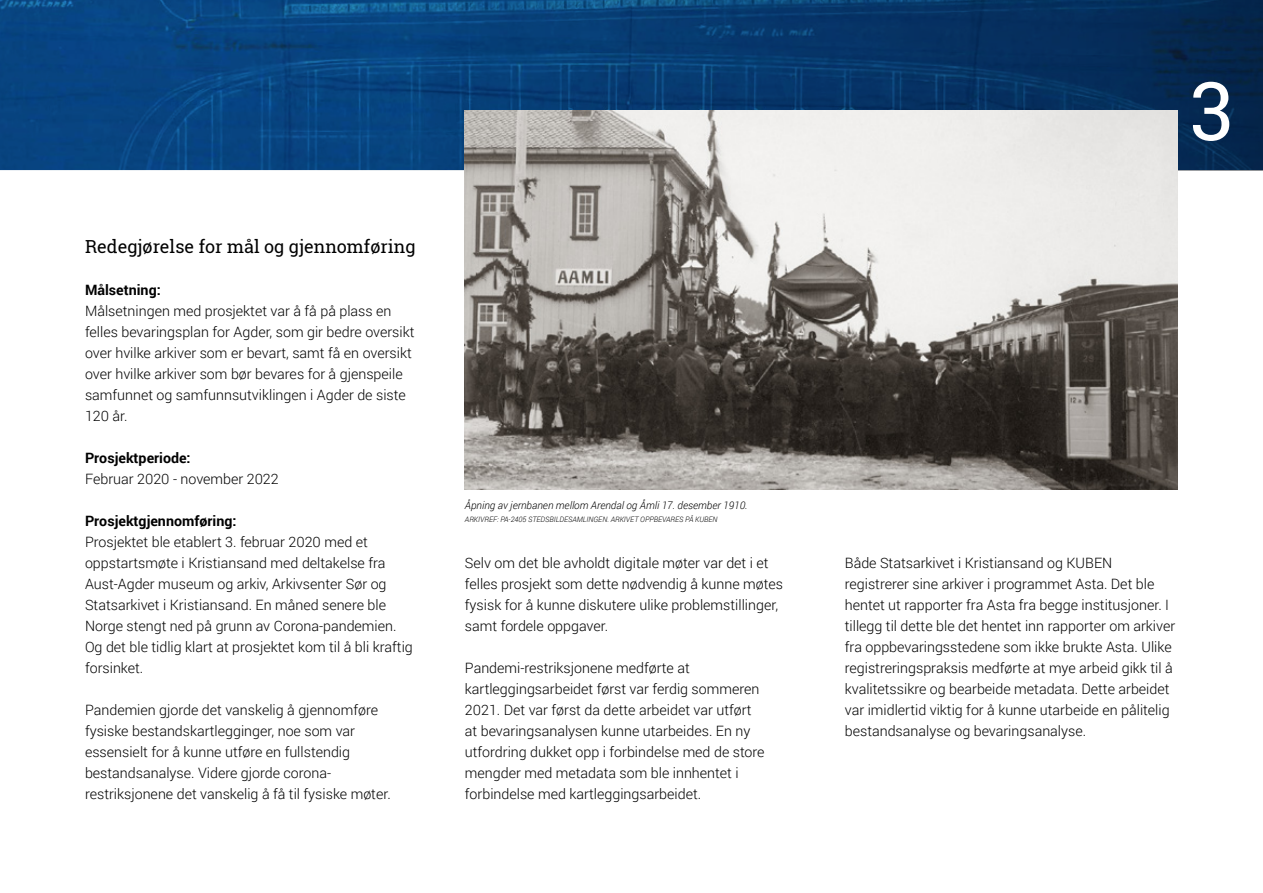
<style>
.page{position:relative;width:1263px;height:893px;background:#fff}
.page>*{position:absolute;margin:0;border:0;box-sizing:border-box;transform-origin:0 0}
.t1{font:81px "Roboto Slab";color:#fff}
.t2{font:18px "Roboto Slab";color:#000}
.t3{font:300 14.25px/21px "Roboto";color:#000}
.t4{font:700 14.25px "Roboto";color:#000}
.t5{font:italic 300 10.5px "Roboto";color:#000}
.t6{font:italic 300 7.5px "Roboto";color:#000}
</style>
<div class="page">
<svg style="left:0;top:0;width:1263px;height:170px;background:#083d73"></svg>
<img style="left:465px;top:111px;width:713px;height:378px">
<p class="t2" style="left:85px;top:234px;width:332px">Redegjørelse for mål og gjennomføring</p>
<p class="t4" style="left:85px;top:280px;width:77px">Målsetning:</p>
<p class="t3" style="left:85px;top:300px;width:331px">Målsetningen med prosjektet var å få på plass en felles bevaringsplan for Agder, som gir bedre oversikt over hvilke arkiver som er bevart, samt få en oversikt over hvilke arkiver som bør bevares for å gjenspeile samfunnet og samfunnsutviklingen i Agder de siste 120 år.</p>
<p class="t4" style="left:85px;top:448px;width:107px">Prosjektperiode:</p>
<p class="t3" style="left:85px;top:468px;width:195px">Februar 2020 - november 2022</p>
<p class="t4" style="left:85px;top:511px;width:153px">Prosjektgjennomføring:</p>
<p class="t3" style="left:85px;top:531px;width:329px">Prosjektet ble etablert 3. februar 2020 med et oppstartsmøte i Kristiansand med deltakelse fra Aust-Agder museum og arkiv, Arkivsenter Sør og Statsarkivet i Kristiansand. En måned senere ble Norge stengt ned på grunn av Corona-pandemien.<br>Og det ble tidlig klart at prosjektet kom til å bli kraftig forsinket.</p>
<p class="t3" style="left:85px;top:699px;width:307px">Pandemien gjorde det vanskelig å gjennomføre fysiske bestandskartlegginger, noe som var essensielt for å kunne utføre en fullstendig bestandsanalyse. Videre gjorde corona&shy;restriksjonene det vanskelig å få til fysiske møter.</p>
<p class="t5" style="left:465px;top:497px;width:284px">Åpning av jernbanen mellom Arendal og Åmli 17. desember 1910.</p>
<p class="t6" style="left:465px;top:514px;width:254px">ARKIVREF: PA-2405 STEDSBILDESAMLINGEN. ARKIVET OPPBEVARES PÅ KUBEN</p>
<p class="t3" style="left:465px;top:552px;width:320px">Selv om det ble avholdt digitale møter var det i et felles prosjekt som dette nødvendig å kunne møtes fysisk for å kunne diskutere ulike problemstillinger, samt fordele oppgaver.</p>
<p class="t3" style="left:465px;top:657px;width:301px">Pandemi-restriksjonene medførte at kartleggingsarbeidet først var ferdig sommeren 2021. Det var først da dette arbeidet var utført at bevaringsanalysen kunne utarbeides. En ny utfordring dukket opp i forbindelse med de store mengder med metadata som ble innhentet i forbindelse med kartleggingsarbeidet.</p>
<h1 class="t1" style="left:1190px;top:55px;width:45px">3</h1>
<p class="t3" style="left:845px;top:552px;width:332px">Både Statsarkivet i Kristiansand og KUBEN registrerer sine arkiver i programmet Asta. Det ble hentet ut rapporter fra Asta fra begge institusjoner. I tillegg til dette ble det hentet inn rapporter om arkiver fra oppbevaringsstedene som ikke brukte Asta. Ulike registreringspraksis medførte at mye arbeid gikk til å kvalitetssikre og bearbeide metadata. Dette arbeidet var imidlertid viktig for å kunne utarbeide en pålitelig bestandsanalyse og bevaringsanalyse.</p>
</div>
